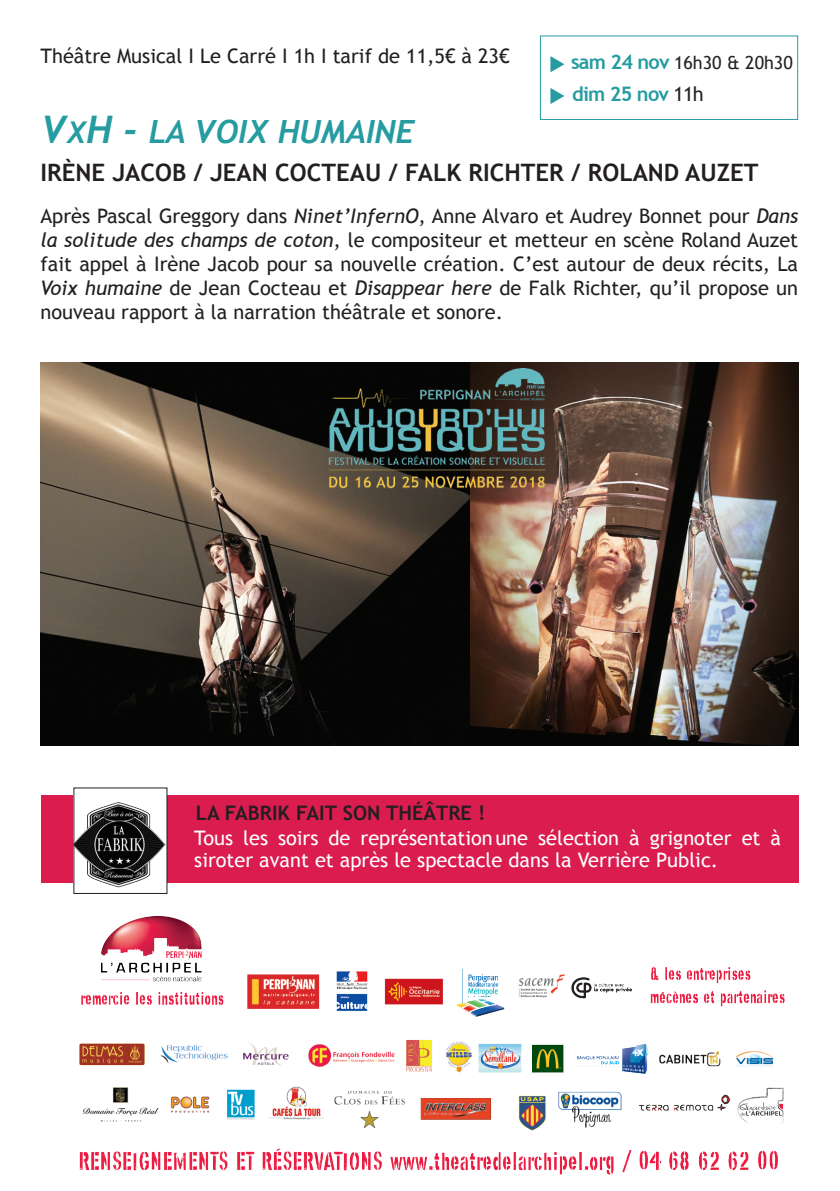
<style>
.page{position:relative;width:840px;height:1191px;background:#fff}
.page>*{position:absolute;margin:0;border:0;box-sizing:border-box;transform-origin:0 0}
.t1{font:italic 700 32px "Trebuchet";color:#269ca1}
.t2{font:700 24px "Trebuchet MS";color:#231f20}
.t3{font:20px/24px "Trebuchet MS";color:#231f20;text-align:justify}
.t4{font:20px/22px "Trebuchet MS";color:#fff}
.t5{font:700 20px "Trebuchet MS";color:#231f20}
.t6{font:700 20px "Trebuchet MS";color:#269ca1}
.t7{font:18px "Trebuchet MS";color:#222323}
.s1{font-weight:700;font-size:20px;color:#269ca1}
.s2{font-weight:400;color:#222323}
.s3{font-size:38px}
.s4{font-size:30px}
.s5{font-style:italic}
</style>
<div class="page">
<img style="left:40px;top:48px;width:759px;height:1127px">
<div style="left:41px;top:795px;width:756px;height:87px;background:#db1c4f"></div>
<div style="left:74px;top:788px;width:93px;height:105px;background:#fff"></div>
<img style="left:75px;top:802px;width:90px;height:86px">
<div style="left:539px;top:35px;width:258px;height:85px;border:1px solid #269ca1"></div>
<svg style="left:550px;top:56px;width:14px;height:16px"></svg>
<svg style="left:550px;top:88px;width:14px;height:16px"></svg>
<img style="left:40px;top:362px;width:430px;height:383px">
<img style="left:470px;top:362px;width:327px;height:383px">
<img style="left:328px;top:369px;width:217px;height:122px">
<p class="t3" style="left:40px;top:45px;width:470px">Théâtre musical i le carré i 1h i tarif de 11,5€ à 23€</p>
<p class="t7" style="left:570px;top:52px;width:223px"><span class="s1">SAM 24 NOV</span> 16h30 &amp; 20h30</p>
<p class="t6" style="left:572px;top:81px;width:133px">DIM 25 NOV <span class="s2">11h</span></p>
<h1 class="t1" style="left:40px;top:112px;width:375px"><span class="s3">V</span><span class="s4">X</span><span class="s3">H -</span> LA VOIX HUMAINE</h1>
<p class="t2" style="left:40px;top:158px;width:719px">IRÈNE JACOB / JEAN COCTEAU / FALK RICHTER / ROLAND AUZET</p>
<p class="t3" style="left:40px;top:204px;width:758px">après Pascal Greggory dans <span class="s5">Ninet’InfernO</span>, anne alvaro et audrey bonnet pour <span class="s5">Dans la solitude des champs de coton</span>, le compositeur et metteur en scène roland auzet fait appel à irène Jacob pour sa nouvelle création. c’est autour de deux récits, la <span class="s5">Voix humaine</span> de Jean cocteau et <span class="s5">Disappear here</span> de Falk richter, qu’il propose un nouveau rapport à la narration théâtrale et sonore.</p>
<p class="t5" style="left:196px;top:800px;width:291px">LA FABRIK FAIT SON THÉÂTRE !</p>
<p class="t4" style="left:194px;top:827px;width:588px">Tous les soirs de représentation une sélection à grignoter et à siroter avant et après le spectacle dans la verrière Public.</p>
</div>
